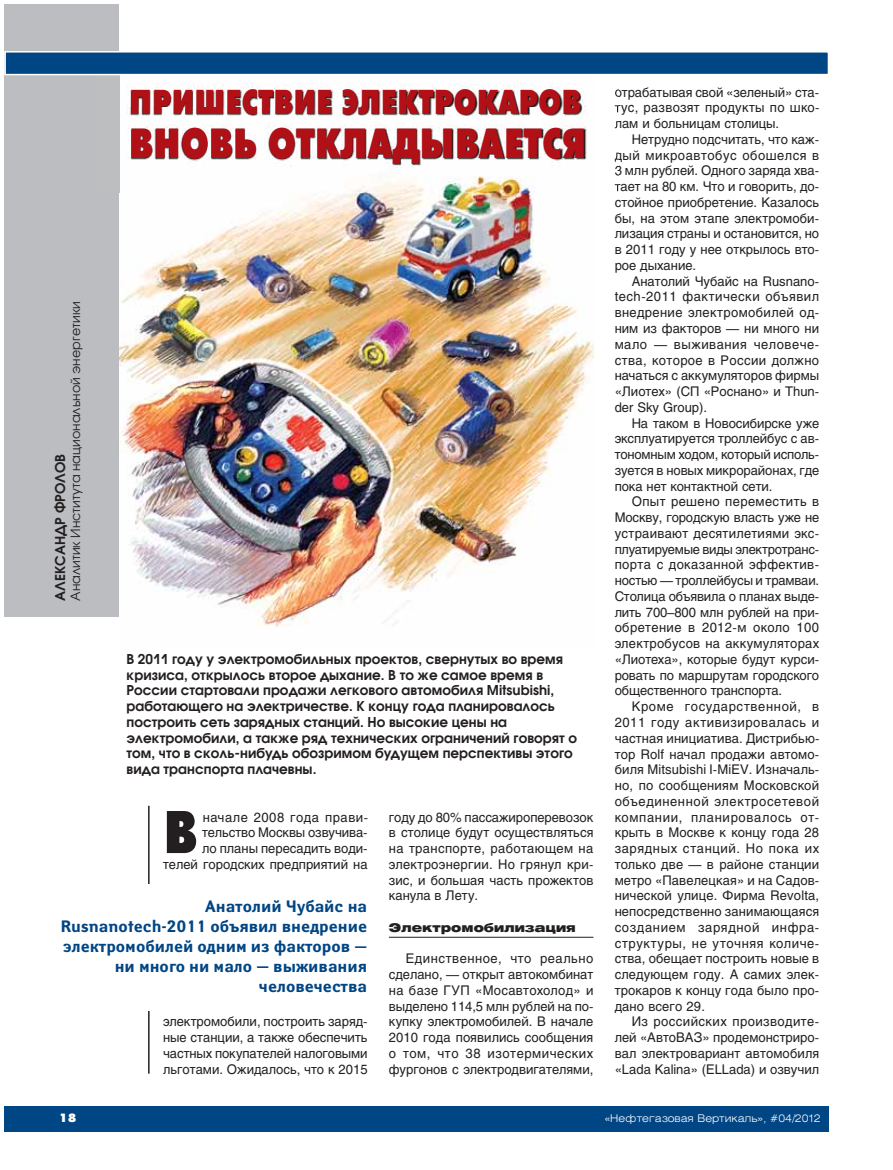
<style>
.page{position:relative;width:893px;height:1170px;background:#fff}
.page>*{position:absolute;margin:0;border:0;box-sizing:border-box;transform-origin:0 0}
.t1{font:700 60px "Futura Futuris X Cond C";color:#231f20}
.t2{font:700 42px "Futura Futuris X Cond C";color:#b01016}
.t3{font:700 34.5px "Futura Futuris X Cond C";color:#b01016}
.t4{font:700 16.5px/19.8px "Yanus C";color:#004584;text-align:right}
.t5{font:600 13.5px/15.8px "Avant Garde Gothic C";letter-spacing:.005em;color:#231f20}
.t6{font:13.2px/15.8px "Helios";color:#231f20;text-align:justify}
.t7{font:12.75px "Avant Garde Gothic C";letter-spacing:.005em;color:#231f20}
.t8{font:900 12px "Helios Ext";letter-spacing:.005em;color:#231f20}
.t9{font:12px "Futura Futuris XC";color:#fff}
.t10{font:300 10.5px "Helios Ext";color:#fff}
</style>
<div class="page">
<hr style="left:389px;top:936px;width:204px;height:1px;background:#231f20">
<img style="left:119px;top:75px;width:475px;height:552px">
<div style="left:4px;top:4px;width:115px;height:612px;background:#bbbdc0"></div>
<hr style="left:148px;top:805px;width:2px;height:268px;background:#231f20">
<svg style="left:615px;top:89px;width:4px;height:8px"></svg>
<svg style="left:615px;top:105px;width:4px;height:24px"></svg>
<svg style="left:615px;top:152px;width:4px;height:39px"></svg>
<img style="left:119px;top:108px;width:475px;height:84px">
<img style="left:97px;top:75px;width:22px;height:1px">
<div style="left:55px;top:884px;width:312px;height:126px;background:#fff"></div>
<div style="left:4px;top:1106px;width:825px;height:25px;background:#004584"></div>
<div style="left:6px;top:53px;width:822px;height:21px;background:#004584"></div>
<div style="left:4px;top:51px;width:825px;height:24px;border:2px solid #fff"></div>
<h3 class="t3" style="left:129px;top:89px;width:454px">ПРИШЕСТВИЕ ЭЛЕКТРОКАРОВ</h3>
<h2 class="t2" style="left:129px;top:127px;width:459px">ВНОВЬ ОТКЛАДЫВАЕТСЯ</h2>
<p class="t7" style="left:71px;top:601px;width:301px;rotate:-90deg">Аналитик Института национальной энергетики</p>
<p class="t5" style="left:54px;top:601px;width:148px;rotate:-90deg">АЛЕКСАНДР ФРОЛОВ</p>
<p class="t5" style="left:127px;top:652px;width:452px">В 2011 году у электромобильных проектов, свернутых во время кризиса, открылось второе дыхание. В то же самое время в России стартовали продажи легкового автомобиля Mitsubishi, работающего на электричестве. К концу года планировалось построить сеть зарядных станций. Но высокие цены на электромобили, а также ряд технических ограничений говорят о том, что в сколь-нибудь обозримом будущем перспективы этого вида транспорта плачевны.</p>
<h1 class="t1" style="left:163px;top:808px;width:36px">В</h1>
<p class="t6" style="left:163px;top:810px;width:207px;text-align:right">начале 2008 года прави&shy;тельство Москвы озвучива-<br>ло планы пересадить води-<br>телей городских предприятий на</p>
<p class="t4" style="left:60px;top:898px;width:308px">Анатолий Чубайс на<br>Rusnanotech-2011 объявил внедрение электромобилей одним из факторов — ни много ни мало — выживания человечества</p>
<p class="t6" style="left:163px;top:1015px;width:206px">электромобили, построить заряд&shy;ные станции, а также обеспечить частных покупателей налоговыми льготами. Ожидалось, что к 2015</p>
<p class="t6" style="left:389px;top:810px;width:206px">году до 80% пассажироперевозок в столице будут осуществляться на транспорте, работающем на электроэнергии. Но грянул кри&shy;зис, и большая часть прожектов канула в Лету.</p>
<p class="t8" style="left:389px;top:923px;width:188px">Электромобилизация</p>
<p class="t6" style="left:389px;top:952px;width:206px;text-indent:17px">Единственное, что реально сделано, — открыт автокомбинат на базе ГУП «Мосавтохолод» и выделено 114,5 млн рублей на по&shy;купку электромобилей. В начале 2010 года появились сообщения о том, что 38 изотермических фургонов с электродвигателями,</p>
<p class="t6" style="left:615px;top:85px;width:206px">отрабатывая свой «зеленый» ста&shy;тус, развозят продукты по шко&shy;лам и больницам столицы.</p>
<p class="t6" style="left:615px;top:133px;width:206px;text-indent:17px">Нетрудно подсчитать, что каж&shy;дый микроавтобус обошелся в 3 млн рублей. Одного заряда хва&shy;тает на 80 км. Что и говорить, до&shy;стойное приобретение. Казалось бы, на этом этапе электромоби&shy;лизация страны и остановится, но в 2011 году у нее открылось вто&shy;рое дыхание.</p>
<p class="t6" style="left:615px;top:274px;width:206px;text-indent:17px">Анатолий Чубайс на Rusnano&shy;tech-2011 фактически объявил внедрение электромобилей од&shy;ним из факторов — ни много ни мало — выживания человече&shy;ства, которое в России должно начаться с аккумуляторов фирмы «Лиотех» (СП «Роснано» и Thun&shy;der Sky Group).</p>
<p class="t6" style="left:615px;top:416px;width:206px;text-indent:17px">На таком в Новосибирске уже эксплуатируется троллейбус с ав&shy;тономным ходом, который исполь&shy;зуется в новых микрорайонах, где пока нет контактной сети.</p>
<p class="t6" style="left:615px;top:495px;width:206px;text-indent:17px">Опыт решено переместить в Москву, городскую власть уже не устраивают десятилетиями экс&shy;плуатируемые виды электротранс&shy;порта с доказанной эффектив&shy;ностью — троллейбусы и трамваи.<br>Столица объявила о планах выде&shy;лить 700–800 млн рублей на при&shy;обретение в 2012-м около 100 электробусов на аккумуляторах «Лиотеха», которые будут курси&shy;ровать по маршрутам городского общественного транспорта.</p>
<p class="t6" style="left:615px;top:700px;width:206px;text-indent:17px">Кроме государственной, в 2011 году активизировалась и частная инициатива. Дистрибью&shy;тор Rolf начал продажи автомо&shy;биля Mitsubishi I-MiEV. Изначаль&shy;но, по сообщениям Московской объединенной электросетевой компании, планировалось от&shy;крыть в Москве к концу года 28 зарядных станций. Но пока их только две — в районе станции метро «Павелецкая» и на Садов&shy;нической улице. Фирма Revolta, непосредственно занимающаяся созданием зарядной инфра&shy;структуры, не уточняя количе&shy;ства, обещает построить новые в следующем году. А самих элек&shy;трокаров к концу года было про&shy;дано всего 29.</p>
<p class="t6" style="left:615px;top:1015px;width:206px;text-indent:17px">Из российских производите&shy;лей «АвтоВАЗ» продемонстриро&shy;вал электровариант автомобиля «Lada Kalina» (ELLada) и озвучил</p>
<p class="t9" style="left:59px;top:1113px;width:18px">18</p>
<p class="t10" style="left:605px;top:1113px;width:217px">«Нефтегазовая Вертикаль», #04/2012</p>
</div>
